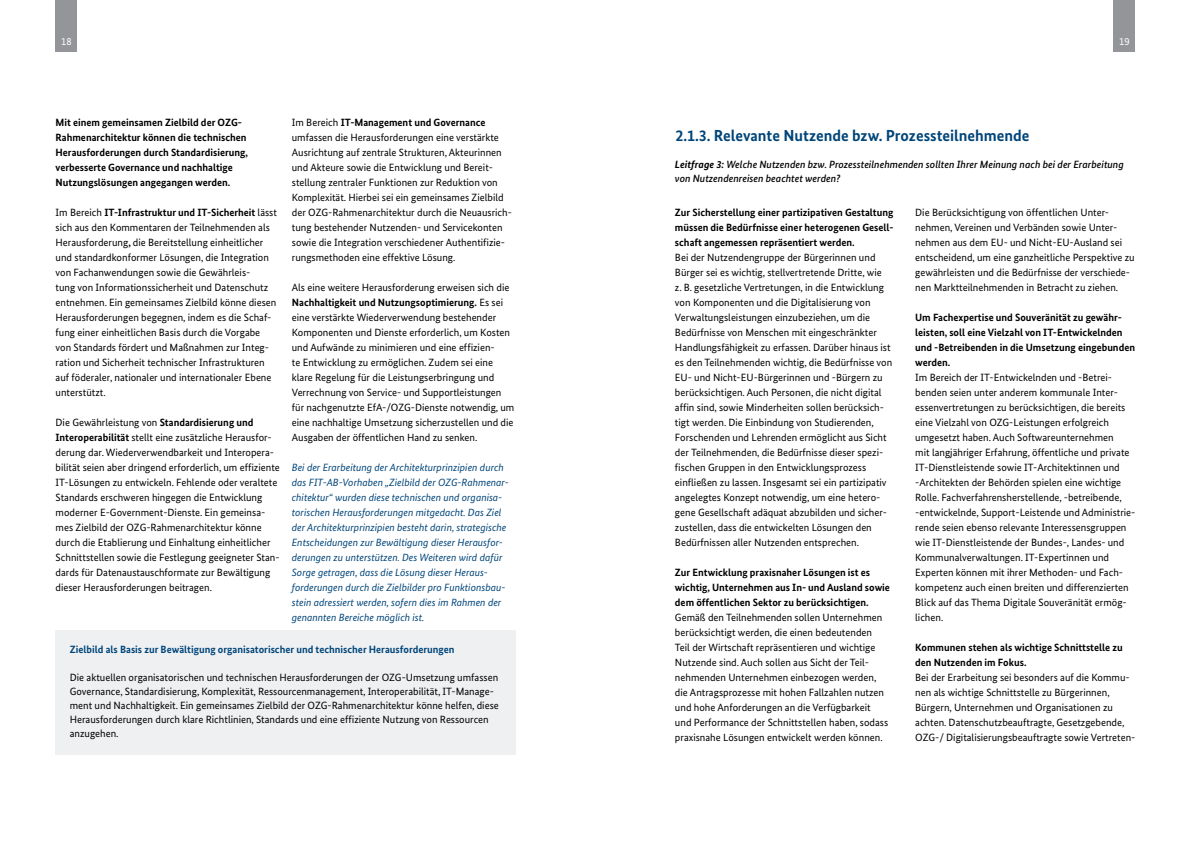
<style>
.page{position:relative;width:1191px;height:842px;background:#fff}
.page>*{position:absolute;margin:0;border:0;box-sizing:border-box;transform-origin:0 0}
.t1{font:700 16px "Bundes Sans";color:#004579}
.t2{font:10.5px/15px "Bundes Sans";color:#000}
.t3{font:700 10.5px/15px "Bundes Sans";color:#000}
.t4{font:italic 10.5px/15px "Bundes Sans";color:#004579}
.t5{font:italic 500 10.5px/14px "Bundes Sans";color:#000}
.t6{font:700 10.5px "Bundes Sans";color:#004579}
.t7{font:10.5px "Bundes Sans";color:#fff}
.s1{font-weight:700}
</style>
<div class="page">
<div style="left:56px;top:0;width:21px;height:51px;background:#939598"></div>
<div style="left:1113px;top:0;width:22px;height:51px;background:#939598"></div>
<div style="left:56px;top:631px;width:460px;height:124px;background:#eef0f2"></div>
<p class="t7" style="left:61px;top:35px;width:12px">18</p>
<p class="t7" style="left:1119px;top:35px;width:12px">19</p>
<p class="t3" style="left:56px;top:114px;width:194px">Mit einem gemeinsamen Zielbild der OZG-Rahmenarchitektur können die technischen Herausforderungen durch Standardisierung, verbesserte Governance und nachhaltige Nutzungslösungen angegangen werden.</p>
<p class="t2" style="left:56px;top:204px;width:223px">Im Bereich <span class="s1">IT-Infrastruktur und IT-Sicherheit</span> lässt sich aus den Kommentaren der Teilnehmenden als Herausforderung<span class="s1">,</span> die Bereitstellung einheitlicher und standardkonformer Lösungen, die Integration von Fachanwendungen sowie die Gewährleis-<br>tung von Informationssicherheit und Datenschutz entnehmen. Ein gemeinsames Zielbild könne diesen Herausforderungen begegnen, indem es die Schaf&shy;fung einer einheitlichen Basis durch die Vorgabe von Standards fördert und Maßnahmen zur Integ&shy;ration und Sicherheit technischer Infrastrukturen auf föderaler, nationaler und internationaler Ebene unterstützt.</p>
<p class="t2" style="left:56px;top:415px;width:226px">Die Gewährleistung von <span class="s1">Standardisierung und Interoperabilität</span> stellt eine zusätzliche Herausfor&shy;derung dar. Wiederverwendbarkeit und Interopera&shy;bilität seien aber dringend erforderlich, um effiziente IT-Lösungen zu entwickeln. Fehlende oder veraltete Standards erschweren hingegen die Entwicklung moderner E-Government-Dienste. Ein gemeinsa&shy;mes Zielbild der OZG-Rahmenarchitektur könne durch die Etablierung und Einhaltung einheitlicher Schnittstellen sowie die Festlegung geeigneter Stan&shy;dards für Datenaustauschformate zur Bewältigung dieser Herausforderungen beitragen.</p>
<p class="t2" style="left:292px;top:114px;width:222px">Im Bereich <span class="s1">IT-Management und Governance </span>umfassen die Herausforderungen eine verstärkte Ausrichtung auf zentrale Strukturen, Akteurinnen und Akteure sowie die Entwicklung und Bereit&shy;stellung zentraler Funktionen zur Reduktion von Komplexität. Hierbei sei ein gemeinsames Zielbild der OZG-Rahmenarchitektur durch die Neuausrich&shy;tung bestehender Nutzenden- und Servicekonten sowie die Integration verschiedener Authentifizie&shy;rungsmethoden eine effektive Lösung.</p>
<p class="t2" style="left:292px;top:280px;width:224px">Als eine weitere Herausforderung erweisen sich die <span class="s1">Nachhaltigkeit und Nutzungsoptimierung.</span> Es sei eine verstärkte Wiederverwendung bestehender Komponenten und Dienste erforderlich, um Kosten und Aufwände zu minimieren und eine effizien-<br>te Entwicklung zu ermöglichen. Zudem sei eine klare Regelung für die Leistungserbringung und Verrechnung von Service- und Supportleistungen für nachgenutzte EfA-/OZG-Dienste notwendig, um eine nachhaltige Umsetzung sicherzustellen und die Ausgaben der öffentlichen Hand zu senken.</p>
<p class="t4" style="left:292px;top:460px;width:218px">Bei der Erarbeitung der Architekturprinzipien durch das FIT-AB-Vorhaben „Zielbild der OZG-Rahmenar&shy;chitektur“ wurden diese technischen und organisa&shy;torischen Herausforderungen mitgedacht. Das Ziel der Architekturprinzipien besteht darin, strategische Entscheidungen zur Bewältigung dieser Herausfor&shy;derungen zu unterstützen. Des Weiteren wird dafür Sorge getragen, dass die Lösung dieser Heraus&shy;forderungen durch die Zielbilder pro Funktionsbau&shy;stein adressiert werden, sofern dies im Rahmen der genannten Bereiche möglich ist.</p>
<p class="t6" style="left:70px;top:643px;width:386px">Zielbild als Basis zur Bewältigung organisatorischer und technischer Herausforderungen</p>
<p class="t2" style="left:70px;top:670px;width:430px;line-height:14px">Die aktuellen organisatorischen und technischen Herausforderungen der OZG-Umsetzung umfassen Governance, Standardisierung, Komplexität, Ressourcenmanagement, Interoperabilität, IT-Manage&shy;ment und Nachhaltigkeit. Ein gemeinsames Zielbild der OZG-Rahmenarchitektur könne helfen, diese Herausforderungen durch klare Richtlinien, Standards und eine effiziente Nutzung von Ressourcen anzugehen.</p>
<h1 class="t1" style="left:675px;top:125px;width:356px">2.1.3. Relevante Nutzende bzw. Prozessteilnehmende</h1>
<p class="t5" style="left:675px;top:157px;width:450px"><span class="s1">Leitfrage 3:</span> Welche Nutzenden bzw. Prozessteilnehmenden sollten Ihrer Meinung nach bei der Erarbeitung von Nutzendenreisen beachtet werden?</p>
<p class="t3" style="left:675px;top:204px;width:220px;text-align:justify">Zur Sicherstellung einer partizipativen Gestaltung müssen die Bedürfnisse einer heterogenen Gesell&shy;schaft angemessen repräsentiert werden.</p>
<p class="t2" style="left:675px;top:249px;width:219px">Bei der Nutzendengruppe der Bürgerinnen und Bürger sei es wichtig, stellvertretende Dritte, wie<br>z. B. gesetzliche Vertretungen, in die Entwicklung von Komponenten und die Digitalisierung von Verwaltungsleistungen einzubeziehen, um die Bedürfnisse von Menschen mit eingeschränkter Handlungsfähigkeit zu erfassen. Darüber hinaus ist es den Teilnehmenden wichtig, die Bedürfnisse von EU- und Nicht-EU-Bürgerinnen und -Bürgern zu berücksichtigen. Auch Personen, die nicht digital affin sind, sowie Minderheiten sollen berücksich&shy;tigt werden. Die Einbindung von Studierenden, Forschenden und Lehrenden ermöglicht aus Sicht der Teilnehmenden, die Bedürfnisse dieser spezi&shy;fischen Gruppen in den Entwicklungsprozess einfließen zu lassen. Insgesamt sei ein partizipativ angelegtes Konzept notwendig, um eine hetero&shy;gene Gesellschaft adäquat abzubilden und sicher&shy;zustellen, dass die entwickelten Lösungen den Bedürfnissen aller Nutzenden entsprechen.</p>
<p class="t3" style="left:675px;top:565px;width:216px">Zur Entwicklung praxisnaher Lösungen ist es wichtig, Unternehmen aus In- und Ausland sowie dem öffentlichen Sektor zu berücksichtigen.</p>
<p class="t2" style="left:675px;top:610px;width:215px">Gemäß den Teilnehmenden sollen Unternehmen berücksichtigt werden, die einen bedeutenden Teil der Wirtschaft repräsentieren und wichtige Nutzende sind. Auch sollen aus Sicht der Teil&shy;nehmenden Unternehmen einbezogen werden, die Antragsprozesse mit hohen Fallzahlen nutzen und hohe Anforderungen an die Verfügbarkeit und Performance der Schnittstellen haben, sodass praxisnahe Lösungen entwickelt werden können.</p>
<p class="t2" style="left:915px;top:204px;width:221px">Die Berücksichtigung von öffentlichen Unter&shy;nehmen, Vereinen und Verbänden sowie Unter&shy;nehmen aus dem EU- und Nicht-EU-Ausland sei entscheidend, um eine ganzheitliche Perspektive zu gewährleisten und die Bedürfnisse der verschiede&shy;nen Marktteilnehmenden in Betracht zu ziehen.</p>
<p class="t3" style="left:915px;top:309px;width:221px">Um Fachexpertise und Souveränität zu gewähr&shy;leisten, soll eine Vielzahl von IT-Entwickelnden und -Betreibenden in die Umsetzung eingebunden werden.</p>
<p class="t2" style="left:915px;top:370px;width:222px">Im Bereich der IT-Entwickelnden und -Betrei&shy;benden seien unter anderem kommunale Inter&shy;essenvertretungen zu berücksichtigen, die bereits eine Vielzahl von OZG-Leistungen erfolgreich umgesetzt haben. Auch Softwareunternehmen<br>mit langjähriger Erfahrung, öffentliche und private IT-Dienstleistende sowie IT-Architektinnen und -Architekten der Behörden spielen eine wichtige Rolle. Fachverfahrensherstellende, -betreibende, -entwickelnde, Support-Leistende und Administrie&shy;rende seien ebenso relevante Interessensgruppen wie IT-Dienstleistende der Bundes-, Landes- und Kommunalverwaltungen. IT-Expertinnen und Experten können mit ihrer Methoden- und Fach&shy;kompetenz auch einen breiten und differenzierten Blick auf das Thema Digitale Souveränität ermög&shy;lichen.</p>
<p class="t3" style="left:915px;top:640px;width:209px">Kommunen stehen als wichtige Schnittstelle zu den Nutzenden im Fokus.</p>
<p class="t2" style="left:915px;top:670px;width:222px">Bei der Erarbeitung sei besonders auf die Kommu&shy;nen als wichtige Schnittstelle zu Bürgerinnen, Bürgern, Unternehmen und Organisationen zu achten. Datenschutzbeauftragte, Gesetzgebende, OZG-/ Digitalisierungsbeauftragte sowie Vertreten-</p>
</div>
